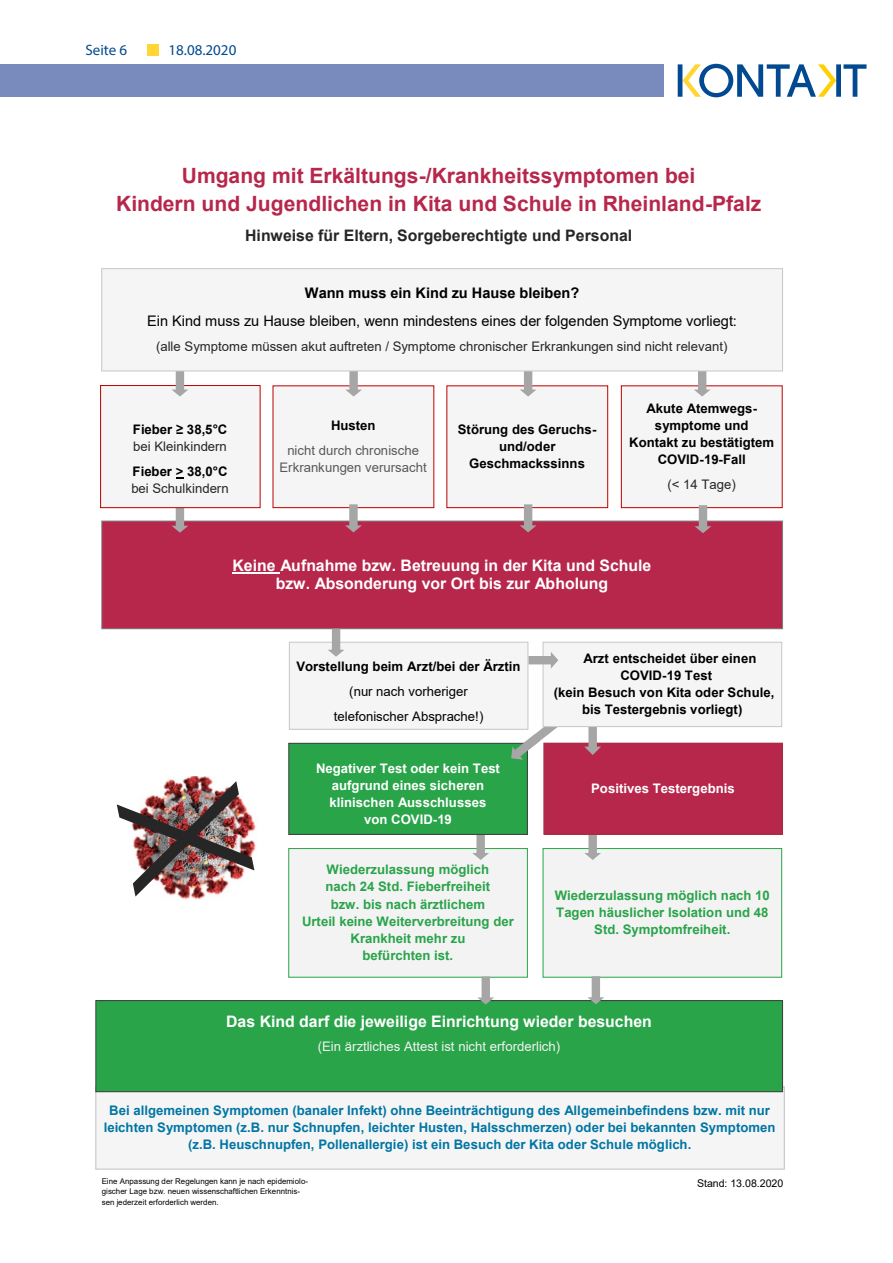
<style>
.page{position:relative;width:893px;height:1263px;background:#fff}
.page>*{position:absolute;margin:0;border:0;box-sizing:border-box;transform-origin:0 0}
.t1{font:700 21.15px "Arial";color:#b6274b}
.t2{font:700 21px "Arial";color:#b6274b}
.t3{font:700 15.9px/18.6px "Arial";color:#fff;text-align:center}
.t4{font:700 15.9px "Arial";color:#262626}
.t5{font:15px "Myriad Pro";color:#014990}
.t6{font:14.55px/27.5px "Arial";color:#000;text-align:center}
.t7{font:700 13.2px/17px "Arial";color:#0075a4;text-align:center}
.t8{font:700 13.2px/17.1px "Arial";color:#29a449;text-align:center}
.t9{font:700 13.2px/17.1px "Arial";color:#000;text-align:center}
.t10{font:13.2px/17.1px "Arial";color:#262626}
.t11{font:700 13.2px/17.1px "Arial";color:#fff;text-align:center}
.t12{font:13.2px/25px "Arial";color:#000;text-align:center}
.t13{font:13.2px/25px "Arial";color:#595959;text-align:center}
.t14{font:13.2px "Arial";color:#f3f3f3}
.t15{font:10.65px "Arial";letter-spacing:-.005em;color:#000}
.t16{font:7.95px/10.4px "Arial";letter-spacing:.005em;color:#000}
.s1{font-weight:700}
.s2{font-weight:700;color:#000}
</style>
<div class="page">
<svg style="left:678px;top:64px;width:188px;height:33px"></svg>
<div style="left:0;top:64px;width:663px;height:33px;background:#788bbc"></div>
<div style="left:148px;top:44px;width:11px;height:11px;background:#ffd636"></div>
<div style="left:273px;top:386px;width:161px;height:122px;background:#f5f5f5"></div>
<div style="left:447px;top:386px;width:161px;height:122px;background:#f5f5f5"></div>
<div style="left:447px;top:386px;width:161px;height:122px;border:1px solid #c00000"></div>
<svg style="left:345px;top:371px;width:17px;height:26px"></svg>
<svg style="left:520px;top:371px;width:17px;height:26px"></svg>
<div style="left:621px;top:386px;width:161px;height:122px;background:#f5f5f5"></div>
<div style="left:621px;top:386px;width:161px;height:122px;border:1px solid #c00000"></div>
<svg style="left:694px;top:371px;width:17px;height:26px"></svg>
<div style="left:102px;top:521px;width:680px;height:108px;background:#b6274b"></div>
<div style="left:102px;top:521px;width:681px;height:108px;border:1px solid #808080"></div>
<hr style="left:232px;top:572px;width:48px;height:2px;background:#fff">
<svg style="left:172px;top:508px;width:16px;height:25px"></svg>
<div style="left:101px;top:385px;width:159px;height:123px;background:#f5f5f5"></div>
<div style="left:100px;top:385px;width:160px;height:123px;border:1px solid #c00000"></div>
<svg style="left:172px;top:371px;width:16px;height:26px"></svg>
<div style="left:102px;top:269px;width:680px;height:102px;background:#f5f5f5"></div>
<div style="left:102px;top:268px;width:681px;height:103px;border:1px solid #c7c7c7"></div>
<svg style="left:345px;top:504px;width:17px;height:28px"></svg>
<svg style="left:520px;top:504px;width:17px;height:28px"></svg>
<svg style="left:695px;top:505px;width:16px;height:28px"></svg>
<div style="left:543px;top:848px;width:239px;height:129px;background:#f3f3f3"></div>
<div style="left:543px;top:848px;width:239px;height:130px;border:1px solid #29a449"></div>
<svg style="left:584px;top:834px;width:17px;height:26px"></svg>
<div style="left:544px;top:743px;width:238px;height:91px;background:#b6274b"></div>
<div style="left:544px;top:743px;width:239px;height:91px;border:1px solid #a33141"></div>
<div style="left:543px;top:642px;width:239px;height:85px;background:#f5f5f5"></div>
<div style="left:543px;top:642px;width:239px;height:85px;border:1px solid #c7c7c7"></div>
<svg style="left:528px;top:652px;width:30px;height:17px"></svg>
<img style="left:135px;top:777px;width:121px;height:123px">
<img style="left:117px;top:781px;width:137px;height:115px">
<div style="left:289px;top:848px;width:238px;height:129px;background:#f3f3f3"></div>
<div style="left:288px;top:848px;width:240px;height:130px;border:1px solid #29a449"></div>
<svg style="left:472px;top:834px;width:17px;height:26px"></svg>
<div style="left:289px;top:743px;width:238px;height:91px;background:#29a449"></div>
<div style="left:289px;top:743px;width:239px;height:91px;border:1px solid #3f3f3f"></div>
<div style="left:289px;top:642px;width:239px;height:87px;background:#f5f5f5"></div>
<div style="left:289px;top:642px;width:239px;height:87px;border:1px solid #c7c7c7"></div>
<svg style="left:328px;top:629px;width:16px;height:28px"></svg>
<div style="left:96px;top:1087px;width:688px;height:82px;background:#f5f5f5"></div>
<div style="left:96px;top:1087px;width:688px;height:82px;border:1px solid #c0c0c0"></div>
<svg style="left:495px;top:687px;width:106px;height:84px"></svg>
<div style="left:96px;top:1000px;width:686px;height:92px;background:#29a449"></div>
<div style="left:96px;top:1000px;width:687px;height:92px;border:1px solid #3f3f3f"></div>
<svg style="left:477px;top:976px;width:17px;height:28px"></svg>
<svg style="left:587px;top:976px;width:17px;height:28px"></svg>
<p class="t5" style="left:85px;top:41px;width:43px">Seite 6</p>
<p class="t5" style="left:169px;top:41px;width:69px">18.08.2020</p>
<p class="t2" style="left:182px;top:161px;width:515px">Umgang mit Erkältungs-/Krankheitssymptomen bei</p>
<p class="t1" style="left:116px;top:188px;width:647px">Kindern und Jugendlichen in Kita und Schule in Rheinland-Pfalz</p>
<p class="t4" style="left:245px;top:224px;width:388px">Hinweise für Eltern, Sorgeberechtigte und Personal</p>
<p class="t6" style="left:147px;top:280px;width:591px"><span class="s1">Wann muss ein Kind zu Hause bleiben?<br></span>Ein Kind muss zu Hause bleiben, wenn mindestens eines der folgenden Symptome vorliegt:</p>
<p class="t10" style="left:156px;top:338px;width:573px">(alle Symptome müssen akut auftreten / Symptome chronischer Erkrankungen sind nicht relevant)</p>
<p class="t10" style="left:133px;top:420px;width:96px"><span class="s2">Fieber ≥ 38,5°C </span>bei Kleinkindern</p>
<p class="t10" style="left:131px;top:463px;width:99px"><span class="s2">Fieber &gt; 38,0°C </span>bei Schulkindern</p>
<p class="t13" style="left:287px;top:413px;width:133px"><span class="s2">Husten<br></span>nicht durch chronische</p>
<p class="t13" style="left:280px;top:455px;width:149px">Erkrankungen verursacht</p>
<p class="t9" style="left:458px;top:421px;width:140px">Störung des Geruchs&shy;und/oder<br>Geschmackssinns</p>
<p class="t9" style="left:629px;top:400px;width:146px">Akute Atemwegs&shy;symptome und<br>Kontakt zu bestätigtem<br>COVID-19-Fall</p>
<p class="t10" style="left:667px;top:476px;width:70px">(&lt; 14 Tage)</p>
<p class="t3" style="left:233px;top:556px;width:420px">Keine Aufnahme bzw. Betreuung in der Kita und Schule bzw. Absonderung vor Ort bis zur Abholung</p>
<p class="t12" style="left:296px;top:653px;width:226px"><span class="s1">Vorstellung beim Arzt/bei der Ärztin </span>(nur nach vorheriger<br>telefonischer Absprache!)</p>
<p class="t11" style="left:316px;top:760px;width:185px">Negativer Test oder kein Test aufgrund eines sicheren klinischen Ausschlusses<br>von COVID-19</p>
<p class="t8" style="left:302px;top:861px;width:213px">Wiederzulassung möglich<br>nach 24 Std. Fieberfreiheit<br>bzw. bis nach ärztlichem<br>Urteil keine Weiterverbreitung der<br>Krankheit mehr zu<br>befürchten ist.</p>
<p class="t9" style="left:583px;top:650px;width:174px">Arzt entscheidet über einen</p>
<p class="t9" style="left:620px;top:667px;width:93px">COVID-19 Test</p>
<p class="t9" style="left:554px;top:684px;width:222px">(kein Besuch von Kita oder Schule,</p>
<p class="t9" style="left:582px;top:701px;width:162px">bis Testergebnis vorliegt)</p>
<p class="t11" style="left:591px;top:780px;width:145px">Positives Testergebnis</p>
<p class="t8" style="left:555px;top:887px;width:217px">Wiederzulassung möglich nach 10<br>Tagen häuslicher Isolation und 48<br>Std. Symptomfreiheit.</p>
<p class="t3" style="left:226px;top:1012px;width:427px">Das Kind darf die jeweilige Einrichtung wieder besuchen</p>
<p class="t14" style="left:318px;top:1037px;width:244px">(Ein ärztliches Attest ist nicht erforderlich)</p>
<p class="t7" style="left:104px;top:1102px;width:673px">Bei allgemeinen Symptomen (banaler Infekt) ohne Beeinträchtigung des Allgemeinbefindens bzw. mit nur leichten Symptomen (z.B. nur Schnupfen, leichter Husten, Halsschmerzen) oder bei bekannten Symptomen (z.B. Heuschnupfen, Pollenallergie) ist ein Besuch der Kita oder Schule möglich.</p>
<p class="t16" style="left:102px;top:1176px;width:208px">Eine Anpassung der Regelungen kann je nach epidemiolo&shy;gischer Lage bzw. neuen wissenschaftlichen Erkenntnis&shy;sen jederzeit erforderlich werden.</p>
<p class="t15" style="left:697px;top:1176px;width:88px">Stand: 13.08.2020</p>
</div>
